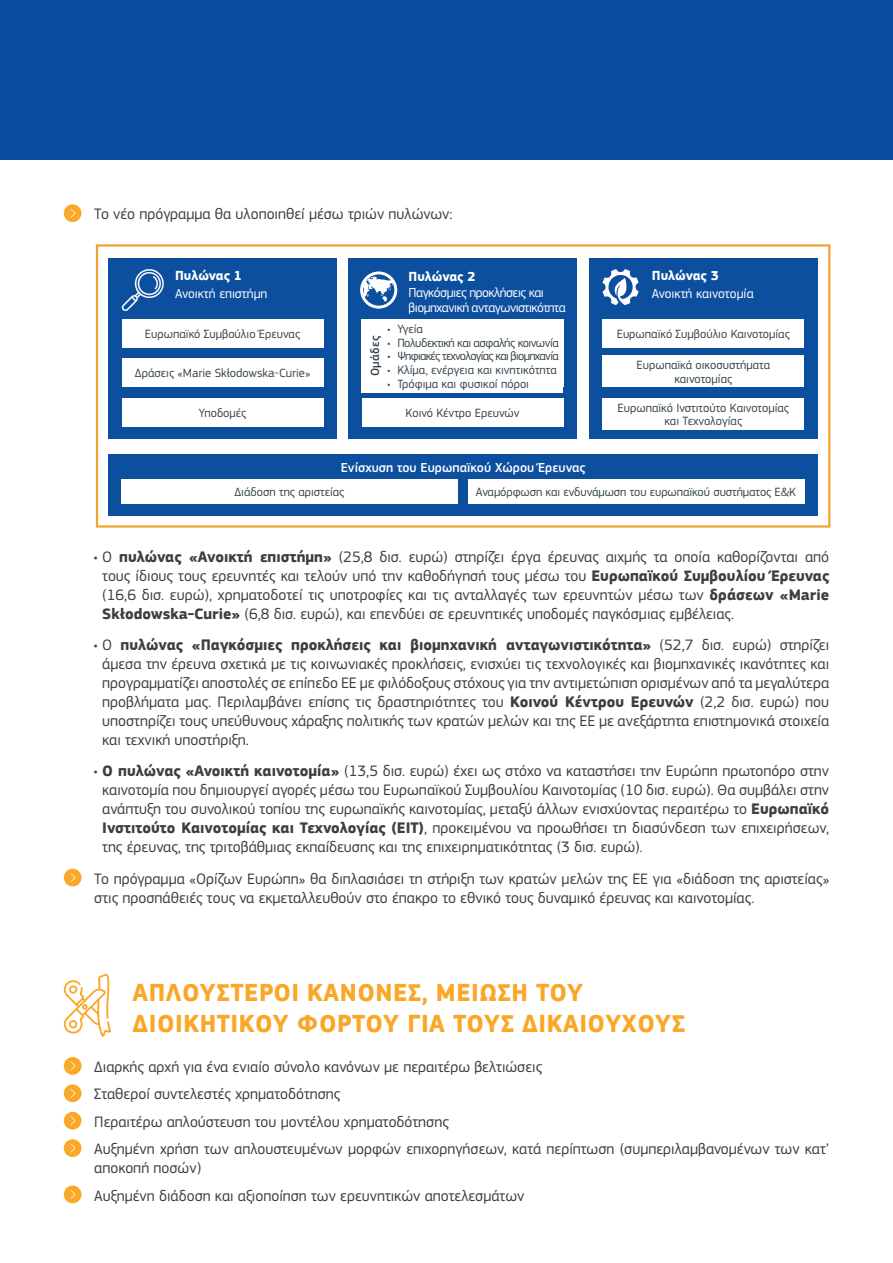
<style>
.page{position:relative;width:893px;height:1263px;background:#fff}
.page>*{position:absolute;margin:0;border:0;box-sizing:border-box;transform-origin:0 0}
.Sub-title_1{font:700 25.5px/30.6px "EC Square Sans Pro";letter-spacing:.02em;color:#faa728}
.Bullets_small{font:15.75px/18.9px "EC Square Sans Pro";color:#3e3e3f;text-align:justify}
.Bullets{font:15.75px/18.9px "EC Square Sans Pro";color:#3e3e3f}
.t1{font:13.5px/14.7px "EC Square Sans Pro";letter-spacing:-.035em;color:#fff}
.t2{font:500 13.5px "EC Square Sans Pro";color:#fff}
.t3{font:13.5px "EC Square Sans Pro";color:#fff}
.t4{font:700 13.5px "EC Square Sans Pro";color:#fff}
.t5{font:12.45px/12.5px "EC Square Sans Pro";color:#37454d;text-align:center}
.t6{font:12.45px "EC Square Sans Pro";letter-spacing:-.06em;color:#37454d}
.t7{font:12.45px "EC Square Sans Pro";letter-spacing:-.035em;color:#37454d}
.t8{font:500 12.45px "EC Square Sans Pro";letter-spacing:.02em;color:#37454d}
.s1{font-weight:700}
</style>
<div class="page">
<div style="left:64px;top:204px;width:18px;height:18px;background:#faa828;border-radius:50%"></div>
<svg style="left:71px;top:209px;width:4px;height:9px"></svg>
<div style="left:64px;top:869px;width:18px;height:17px;background:#faa828;border-radius:50%"></div>
<svg style="left:71px;top:873px;width:4px;height:9px"></svg>
<div style="left:64px;top:1057px;width:18px;height:18px;background:#faa828;border-radius:50%"></div>
<svg style="left:71px;top:1061px;width:4px;height:9px"></svg>
<div style="left:64px;top:1084px;width:18px;height:18px;background:#faa828;border-radius:50%"></div>
<svg style="left:71px;top:1089px;width:4px;height:9px"></svg>
<div style="left:64px;top:1112px;width:18px;height:17px;background:#faa828;border-radius:50%"></div>
<svg style="left:71px;top:1116px;width:4px;height:9px"></svg>
<div style="left:64px;top:1139px;width:18px;height:18px;background:#faa828;border-radius:50%"></div>
<svg style="left:71px;top:1144px;width:4px;height:8px"></svg>
<div style="left:64px;top:1185px;width:18px;height:18px;background:#faa828;border-radius:50%"></div>
<svg style="left:71px;top:1190px;width:4px;height:9px"></svg>
<div style="left:96px;top:244px;width:734px;height:284px;border:2px solid #f0a434"></div>
<div style="left:108px;top:258px;width:229px;height:181px;background:#0d4f9f"></div>
<div style="left:108px;top:454px;width:710px;height:61px;background:#0d4f9f"></div>
<div style="left:349px;top:258px;width:228px;height:181px;background:#0d4f9f"></div>
<div style="left:590px;top:258px;width:228px;height:181px;background:#0d4f9f"></div>
<div style="left:122px;top:319px;width:201px;height:29px;background:#fff"></div>
<div style="left:603px;top:319px;width:201px;height:29px;background:#fff"></div>
<div style="left:122px;top:398px;width:201px;height:28px;background:#fff"></div>
<div style="left:603px;top:398px;width:201px;height:32px;background:#fff"></div>
<div style="left:362px;top:398px;width:201px;height:28px;background:#fff"></div>
<div style="left:121px;top:479px;width:336px;height:25px;background:#fff"></div>
<div style="left:468px;top:479px;width:336px;height:25px;background:#fff"></div>
<div style="left:122px;top:359px;width:201px;height:28px;background:#fff"></div>
<div style="left:603px;top:355px;width:201px;height:32px;background:#fff"></div>
<div style="left:383px;top:319px;width:180px;height:74px;background:#fff"></div>
<div style="left:362px;top:319px;width:25px;height:74px;background:#fff"></div>
<svg style="left:122px;top:269px;width:42px;height:42px"></svg>
<svg style="left:360px;top:271px;width:37px;height:38px"></svg>
<svg style="left:603px;top:269px;width:36px;height:36px"></svg>
<svg style="left:64px;top:974px;width:47px;height:63px"></svg>
<div style="left:0;top:0;width:893px;height:160px;background:#0d4da1"></div>
<p class="Bullets" style="left:94px;top:205px;width:360px">Το νέο πρόγραμμα θα υλοποιηθεί μέσω τριών πυλώνων:</p>
<p class="t4" style="left:175px;top:267px;width:68px">Πυλώνας 1</p>
<p class="t3" style="left:175px;top:286px;width:94px">Ανοικτή επιστήμη</p>
<p class="t4" style="left:409px;top:268px;width:68px">Πυλώνας 2</p>
<p class="t1" style="left:409px;top:286px;width:159px">Παγκόσμιες προκλήσεις και βιομηχανική ανταγωνιστικότητα</p>
<p class="t4" style="left:652px;top:267px;width:68px">Πυλώνας 3</p>
<p class="t3" style="left:652px;top:286px;width:103px">Ανοικτή καινοτομία</p>
<p class="t5" style="left:387px;top:323px;width:37px">• Υγεία</p>
<p class="t7" style="left:387px;top:335px;width:173px">• Πολυδεκτική και ασφαλής κοινωνία</p>
<p class="t6" style="left:387px;top:349px;width:173px">• Ψηφιακές τεχνολογίας και βιομηχανία</p>
<p class="t5" style="left:387px;top:364px;width:171px">• Κλίμα, ενέργεια και κινητικότητα</p>
<p class="t5" style="left:387px;top:377px;width:143px">• Τρόφιμα και φυσικοί πόροι</p>
<p class="t5" style="left:145px;top:328px;width:157px">Ευρωπαϊκό Συμβούλιο Έρευνας</p>
<p class="t5" style="left:617px;top:328px;width:175px">Ευρωπαϊκό Συμβούλιο Καινοτομίας</p>
<p class="t8" style="left:368px;top:376px;width:42px;rotate:-90deg">Ομάδες</p>
<p class="t5" style="left:135px;top:367px;width:177px">Δράσεις «Marie Skłodowska-Curie»</p>
<p class="t5" style="left:636px;top:357px;width:135px;line-height:14.9px">Ευρωπαϊκά οικοσυστήματα καινοτομίας</p>
<p class="t5" style="left:199px;top:406px;width:49px">Υποδομές</p>
<p class="t5" style="left:617px;top:402px;width:173px">Ευρωπαϊκό Ινστιτούτο Καινοτομίας και Τεχνολογίας</p>
<p class="t5" style="left:406px;top:406px;width:115px">Κοινό Κέντρο Ερευνών</p>
<p class="t2" style="left:341px;top:460px;width:246px">Ενίσχυση του Ευρωπαϊκού Χώρου Έρευνας</p>
<p class="t5" style="left:234px;top:486px;width:111px">Διάδοση της αριστείας</p>
<p class="t5" style="left:476px;top:486px;width:322px">Αναμόρφωση και ενδυνάμωση του ευρωπαϊκού συστήματος Ε&amp;Κ</p>
<p class="Bullets_small" style="left:102px;top:547px;width:728px;text-indent:-9px">• Ο <span class="s1">πυλώνας «Ανοικτή επιστήμη»</span> (25,8 δισ. ευρώ) στηρίζει έργα έρευνας αιχμής τα οποία καθορίζονται από τους ίδιους τους ερευνητές και τελούν υπό την καθοδήγησή τους μέσω του <span class="s1">Ευρωπαϊκού Συμβουλίου Έρευνας </span>(16,6 δισ. ευρώ), χρηματοδοτεί τις υποτροφίες και τις ανταλλαγές των ερευνητών μέσω των <span class="s1">δράσεων «Marie Skłodowska-Curie»</span> (6,8 δισ. ευρώ), και επενδύει σε ερευνητικές υποδομές παγκόσμιας εμβέλειας.</p>
<p class="Bullets_small" style="left:102px;top:636px;width:728px;text-indent:-9px">• Ο <span class="s1">πυλώνας «Παγκόσμιες προκλήσεις και βιομηχανική ανταγωνιστικότητα»</span> (52,7 δισ. ευρώ) στηρίζει άμεσα την έρευνα σχετικά με τις κοινωνιακές προκλήσεις, ενισχύει τις τεχνολογικές και βιομηχανικές ικανότητες και προγραμματίζει αποστολές σε επίπεδο ΕΕ με φιλόδοξους στόχους για την αντιμετώπιση ορισμένων από τα μεγαλύτερα προβλήματα μας. Περιλαμβάνει επίσης τις δραστηριότητες του <span class="s1">Κοινού Κέντρου Ερευνών</span> (2,2 δισ. ευρώ) που υποστηρίζει τους υπεύθυνους χάραξης πολιτικής των κρατών μελών και της ΕΕ με ανεξάρτητα επιστημονικά στοιχεία και τεχνική υποστήριξη.</p>
<p class="Bullets_small" style="left:102px;top:762px;width:728px;text-indent:-9px">• <span class="s1">Ο πυλώνας «Ανοικτή καινοτομία»</span> (13,5 δισ. ευρώ) έχει ως στόχο να καταστήσει την Ευρώπη πρωτοπόρο στην καινοτομία που δημιουργεί αγορές μέσω του Ευρωπαϊκού Συμβουλίου Καινοτομίας (10 δισ. ευρώ). Θα συμβάλει στην ανάπτυξη του συνολικού τοπίου της ευρωπαϊκής καινοτομίας, μεταξύ άλλων ενισχύοντας περαιτέρω το <span class="s1">Ευρωπαϊκό Ινστιτούτο Καινοτομίας και Τεχνολογίας (ΕΙΤ)</span>, προκειμένου να προωθήσει τη διασύνδεση των επιχειρήσεων, της έρευνας, της τριτοβάθμιας εκπαίδευσης και της επιχειρηματικότητας (3 δισ. ευρώ).</p>
<p class="Bullets" style="left:94px;top:869px;width:736px">Το πρόγραμμα «Ορίζων Ευρώπη» θα διπλασιάσει τη στήριξη των κρατών μελών της ΕΕ για «διάδοση της αριστείας» στις προσπάθειές τους να εκμεταλλευθούν στο έπακρο το εθνικό τους δυναμικό έρευνας και καινοτομίας.</p>
<p class="Sub-title_1" style="left:133px;top:978px;width:554px">ΑΠΛΟΥΣΤΕΡΟΙ ΚΑΝΟΝΕΣ, ΜΕΙΩΣΗ ΤΟΥ<br>ΔΙΟΙΚΗΤΙΚΟΥ ΦΟΡΤΟΥ ΓΙΑ ΤΟΥΣ ΔΙΚΑΙΟΥΧΟΥΣ</p>
<p class="Bullets_small" style="left:94px;top:1057px;width:449px">Διαρκής αρχή για ένα ενιαίο σύνολο κανόνων με περαιτέρω βελτιώσεις</p>
<p class="Bullets_small" style="left:94px;top:1085px;width:248px">Σταθεροί συντελεστές χρηματοδότησης</p>
<p class="Bullets_small" style="left:94px;top:1112px;width:356px">Περαιτέρω απλούστευση του μοντέλου χρηματοδότησης</p>
<p class="Bullets_small" style="left:94px;top:1140px;width:736px">Αυξημένη χρήση των απλουστευμένων μορφών επιχορηγήσεων, κατά περίπτωση (συμπεριλαμβανομένων των κατ’ αποκοπή ποσών)</p>
<p class="Bullets_small" style="left:94px;top:1186px;width:432px">Αυξημένη διάδοση και αξιοποίηση των ερευνητικών αποτελεσμάτων</p>
</div>
